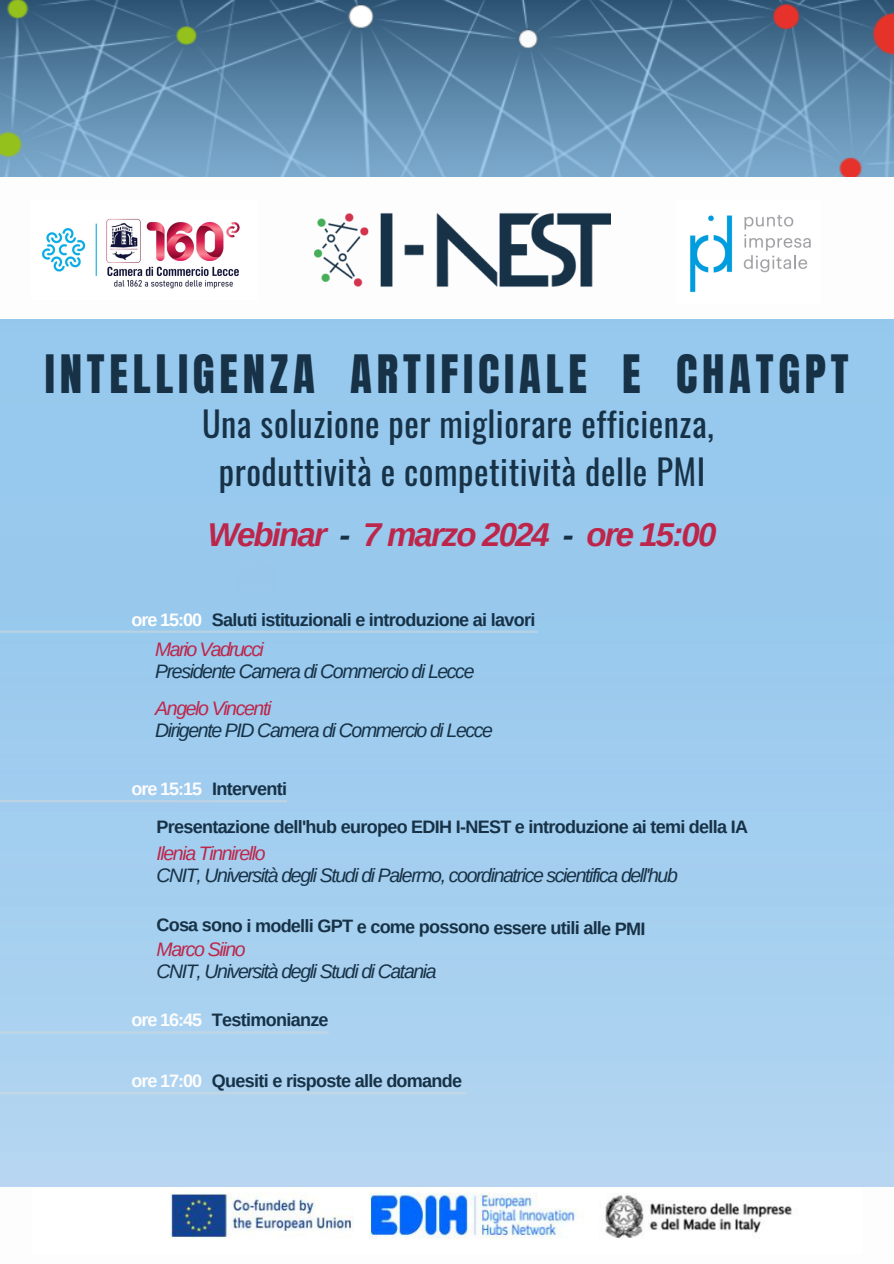
<style>
.page{position:relative;width:894px;height:1264px;background:#fff}
.page>*{position:absolute;margin:0;border:0;box-sizing:border-box;transform-origin:0 0}
.t1{font:45px "Anton";letter-spacing:.105em;color:#173247}
.t2{font:34.5px/47.2px "Oswald";letter-spacing:.015em;color:#173247;text-align:center}
.t3{font:italic 700 33px "Arimo";letter-spacing:-.055em;color:#bd264b}
.t4{font:italic 19.5px "Arimo";letter-spacing:-.07em;color:#173247}
.t5{font:italic 19.5px "Arimo";letter-spacing:-.07em;color:#bd264b}
.t6{font:700 18px "Arimo";letter-spacing:-.04em;color:#173247}
.t7{font:700 18px "Arimo";letter-spacing:-.055em;color:#fdfdfe}
.t8{font:700 18px "Arimo";letter-spacing:-.055em;color:#fff}
.s1{color:#173247}
</style>
<div class="page">
<img style="left:0;top:0;width:893px;height:591px">
<div style="left:0;top:177px;width:893px;height:142px;background:#fdfdfe"></div>
<img style="left:314px;top:213px;width:296px;height:74px">
<img style="left:41px;top:218px;width:199px;height:71px">
<img style="left:690px;top:215px;width:121px;height:77px">
<img style="left:32px;top:1186px;width:829px;height:53px">
<div style="left:238px;top:560px;width:38px;height:576px;background:#98c7eb;border-radius:19px"></div>
<img style="left:0;top:591px;width:893px;height:595px">
<hr style="left:0;top:630px;width:537px;height:3px;background:#d9d9d9">
<hr style="left:0;top:799px;width:287px;height:3px;background:#d9d9d9">
<hr style="left:0;top:1031px;width:329px;height:2px;background:#d9d9d9">
<hr style="left:0;top:1091px;width:466px;height:3px;background:#d9d9d9">
<h3 class="t1" style="left:45px;top:342px;width:805px">INTELLIGENZA ARTIFICIALE E CHATGPT</h3>
<h2 class="t2" style="left:202px;top:399px;width:513px">Una soluzione per migliorare efficienza, produttività e competitività delle PMI</h2>
<p class="t3" style="left:208px;top:516px;width:510px">Webinar <span class="s1">-</span> 7 marzo 2024 <span class="s1">-</span> ore 15:00</p>
<h4 class="t8" style="left:131px;top:609px;width:72px">ore 15:00</h4>
<h4 class="t6" style="left:212px;top:609px;width:325px">Saluti istituzionali e introduzione ai lavori</h4>
<p class="t5" style="left:155px;top:638px;width:110px">Mario Vadrucci</p>
<p class="t4" style="left:155px;top:660px;width:321px">Presidente Camera di Commercio di Lecce</p>
<p class="t5" style="left:155px;top:697px;width:118px">Angelo Vincenti</p>
<p class="t4" style="left:155px;top:719px;width:339px">Dirigente PID Camera di Commercio di Lecce</p>
<h4 class="t6" style="left:212px;top:778px;width:76px">Interventi</h4>
<h4 class="t7" style="left:131px;top:778px;width:72px">ore 15:15</h4>
<h4 class="t6" style="left:156px;top:816px;width:593px">Presentazione dell'hub europeo EDIH I-NEST e introduzione ai temi della IA</h4>
<h4 class="t5" style="left:156px;top:842px;width:110px">Ilenia Tinnirello</h4>
<p class="t4" style="left:156px;top:864px;width:523px">CNIT, Università degli Studi di Palermo, coordinatrice scientifica dell'hub</p>
<h4 class="t6" style="left:156px;top:916px;width:490px">Cosa sono i modelli GPT e come possono essere utili alle PMI</h4>
<p class="t5" style="left:156px;top:937px;width:91px">Marco Siino</p>
<p class="t4" style="left:156px;top:960px;width:282px">CNIT, Università degli Studi di Catania</p>
<h4 class="t6" style="left:212px;top:1010px;width:118px">Testimonianze</h4>
<p class="t7" style="left:131px;top:1010px;width:72px">ore 16:45</p>
<h4 class="t7" style="left:131px;top:1070px;width:72px">ore 17:00</h4>
<h4 class="t6" style="left:212px;top:1070px;width:252px">Quesiti e risposte alle domande</h4>
</div>
